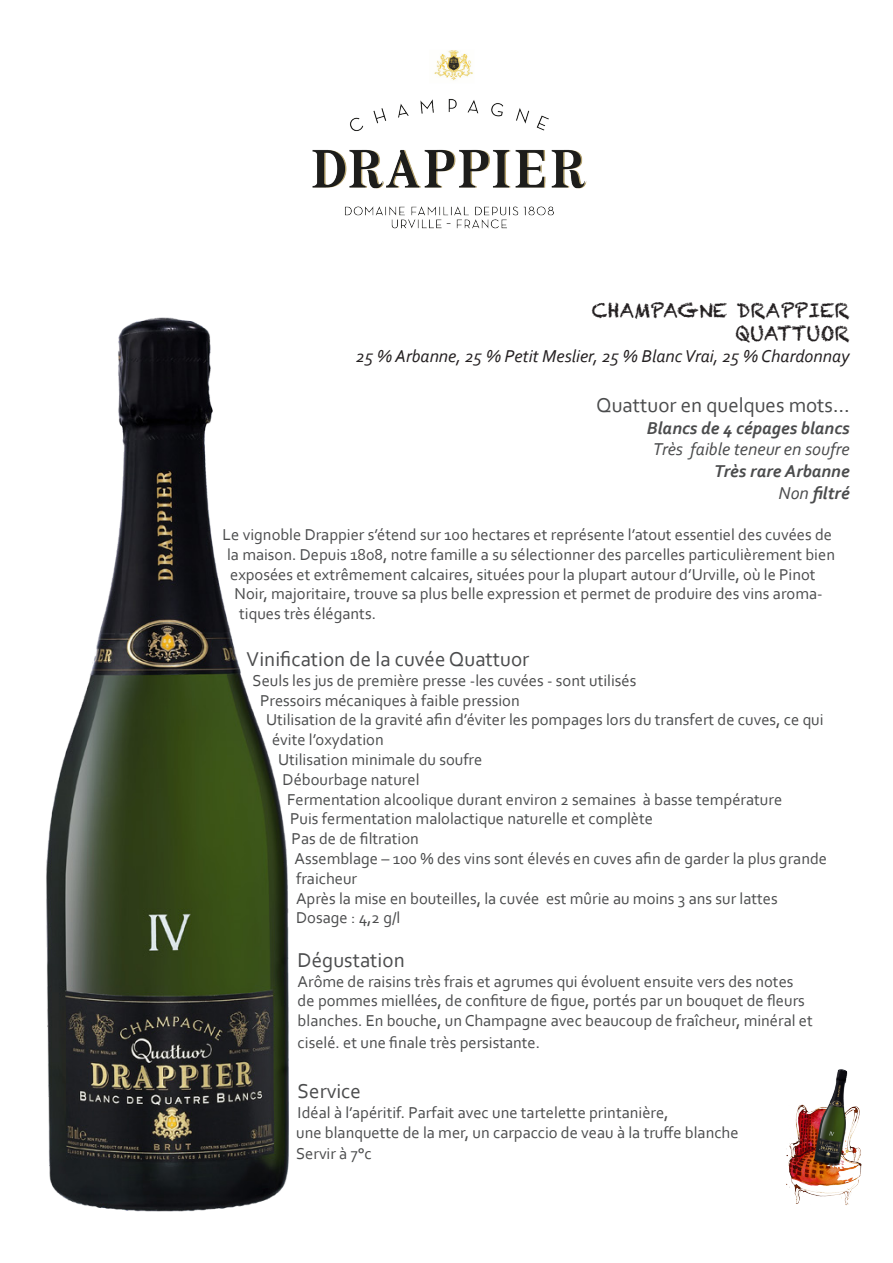
<style>
.page{position:relative;width:893px;height:1263px;background:#fff}
.page>*{position:absolute;margin:0;border:0;box-sizing:border-box;transform-origin:0 0}
.t1{font:21px "Corbel";color:#4b4c4d}
.t2{font:19.5px "Chalkduster";color:#231f20}
.t3{font:italic 18px "Corbel";color:#231f20}
.t4{font:italic 700 18px/21.6px "Corbel";color:#4b4c4d;text-align:right}
.t5{font:italic 18px "Corbel";color:#4b4c4d}
.t6{font:16.5px/19.8px "Corbel";color:#4b4c4d}
.s1{font-weight:400}
</style>
<div class="page">
<img style="left:46px;top:317px;width:243px;height:895px">
<img style="left:312px;top:50px;width:275px;height:179px">
<img style="left:786px;top:1069px;width:76px;height:136px">
<p class="t2" style="left:592px;top:299px;width:259px">CHAMPAGNE DRAPPIER</p>
<p class="t2" style="left:735px;top:322px;width:116px">QUATTUOR</p>
<p class="t3" style="left:356px;top:345px;width:495px">25 % Arbanne, 25 % Petit Meslier, 25 % Blanc Vrai, 25 % Chardonnay</p>
<p class="t1" style="left:596px;top:392px;width:255px">Quattuor en quelques mots…</p>
<p class="t4" style="left:647px;top:417px;width:204px">Blancs de 4 cépages blancs</p>
<p class="t5" style="left:653px;top:438px;width:198px">Très faible teneur en soufre</p>
<p class="t4" style="left:714px;top:460px;width:137px">Très rare Arbanne<br><span class="s1">Non</span> filtré</p>
<p class="t6" style="left:223px;top:524px;width:611px">Le vignoble Drappier s’étend sur 100 hectares et représente l’atout essentiel des cuvées de</p>
<p class="t6" style="left:227px;top:544px;width:609px">la maison. Depuis 1808, notre famille a su sélectionner des parcelles particulièrement bien</p>
<p class="t6" style="left:230px;top:564px;width:587px">exposées et extrêmement calcaires, situées pour la plupart autour d’Urville, où le Pinot</p>
<p class="t6" style="left:235px;top:584px;width:589px">Noir, majoritaire, trouve sa plus belle expression et permet de produire des vins aroma-</p>
<p class="t6" style="left:239px;top:603px;width:138px">tiques très élégants.</p>
<p class="t1" style="left:247px;top:646px;width:284px">Vinification de la cuvée Quattuor</p>
<p class="t6" style="left:253px;top:670px;width:385px">Seuls les jus de première presse -les cuvées - sont utilisés</p>
<p class="t6" style="left:260px;top:690px;width:261px">Pressoirs mécaniques à faible pression</p>
<p class="t6" style="left:272px;top:710px;width:553px;text-indent:-6px">Utilisation de la gravité afin d’éviter les pompages lors du transfert de cuves, ce qui évite l’oxydation</p>
<p class="t6" style="left:278px;top:749px;width:206px">Utilisation minimale du soufre</p>
<p class="t6" style="left:283px;top:769px;width:138px">Débourbage naturel</p>
<p class="t6" style="left:287px;top:789px;width:497px">Fermentation alcoolique durant environ 2 semaines à basse température</p>
<p class="t6" style="left:290px;top:809px;width:364px">Puis fermentation malolactique naturelle et complète</p>
<p class="t6" style="left:292px;top:828px;width:129px">Pas de de filtration</p>
<p class="t6" style="left:295px;top:848px;width:534px">Assemblage – 100 % des vins sont élevés en cuves afin de garder la plus grande fraicheur</p>
<p class="t6" style="left:296px;top:888px;width:483px">Après la mise en bouteilles, la cuvée est mûrie au moins 3 ans sur lattes<br>Dosage : 4,2 g/l</p>
<p class="t1" style="left:298px;top:947px;width:109px">Dégustation</p>
<p class="t6" style="left:298px;top:971px;width:517px">Arôme de raisins très frais et agrumes qui évoluent ensuite vers des notes de pommes miellées, de confiture de figue, portés par un bouquet de fleurs blanches. En bouche, un Champagne avec beaucoup de fraîcheur, minéral et</p>
<p class="t6" style="left:298px;top:1032px;width:244px">ciselé. et une finale très persistante.</p>
<p class="t1" style="left:298px;top:1078px;width:65px">Service</p>
<p class="t6" style="left:298px;top:1102px;width:372px">Idéal à l’apéritif. Parfait avec une tartelette printanière,</p>
<p class="t6" style="left:296px;top:1122px;width:444px">une blanquette de la mer, un carpaccio de veau à la truffe blanche</p>
<p class="t6" style="left:296px;top:1143px;width:77px">Servir à 7°c</p>
</div>
